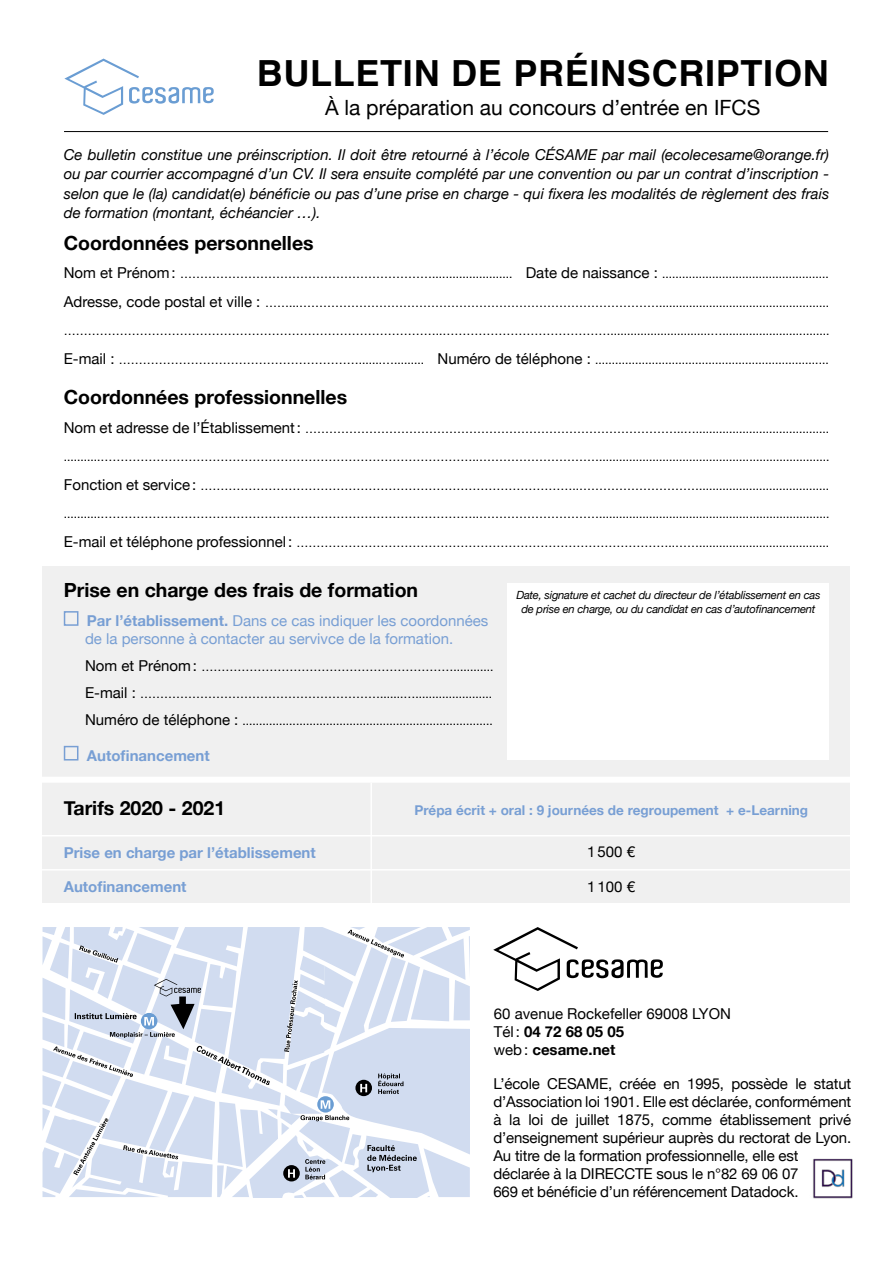
<style>
.page{position:relative;width:893px;height:1263px;background:#fff}
.page>*{position:absolute;margin:0;border:0;box-sizing:border-box;transform-origin:0 0}
.t1{font:700 36px "Helvetica";letter-spacing:.02em;color:#000}
.t2{font:21px "Helvetica Neue";color:#000}
.t3{font:700 19.5px "Helvetica Neue";color:#000}
.t4{font:15px/18px "Helvetica Neue";letter-spacing:-.01em;color:#000}
.t5{font:italic 15px/19.5px "Helvetica Neue";color:#000;text-align:justify}
.t6{font:15px/18px "Helvetica Neue";color:#789fd4}
.t7{font:700 15px "Helvetica Neue";color:#789fd4}
.t8{font:700 13.5px "Helvetica Neue";color:#789fd4}
.t9{font:12px "Helvetica Neue";color:#000}
.t10{font:italic 11.25px/13.5px "Helvetica Neue";letter-spacing:-.02em;color:#000;text-align:center}
.s1{font-size:15px}
.s2{font-weight:700}
</style>
<div class="page">
<hr style="left:64px;top:131px;width:764px;height:1px;background:#000">
<div style="left:43px;top:567px;width:807px;height:336px;background:#f0f0f0"></div>
<div style="left:11px;top:777px;width:871px;height:6px;background:#fff"></div>
<hr style="left:11px;top:835px;width:871px;height:1px;background:#fff">
<hr style="left:11px;top:869px;width:871px;height:1px;background:#fff">
<div style="left:64px;top:746px;width:14px;height:14px;border:2px solid #789fd4"></div>
<div style="left:64px;top:611px;width:14px;height:15px;border:2px solid #789fd4"></div>
<div style="left:508px;top:583px;width:321px;height:177px;background:#fff"></div>
<hr style="left:370px;top:783px;width:2px;height:125px;background:#fff">
<svg style="left:493px;top:927px;width:170px;height:64px"></svg>
<svg style="left:43px;top:927px;width:427px;height:270px"></svg>
<img style="left:813px;top:1158px;width:40px;height:41px">
<svg style="left:64px;top:59px;width:150px;height:56px"></svg>
<h1 class="t1" style="left:257px;top:58px;width:574px">BULLETIN DE PRÉINSCRIPTION</h1>
<h2 class="t2" style="left:325px;top:95px;width:437px">à la préparation au concours d’entrée en IFCS</h2>
<p class="t5" style="left:64px;top:144px;width:767px">Ce bulletin constitue une préinscription. Il doit être retourné à l’école Césame par mail (ecolecesame@orange.fr) ou par courrier accompagné d’un CV. Il sera ensuite complété par une convention ou par un contrat d’inscription - selon que le (la) candidat(e) bénéficie ou pas d’une prise en charge - qui fixera les modalités de règlement des frais de formation (montant, échéancier …).</p>
<h3 class="t3" style="left:64px;top:231px;width:251px">Coordonnées personnelles</h3>
<p class="t9" style="left:64px;top:267px;width:767px"><span class="s1">Nom et Prénom:</span> ………………………………………………………........................ <span class="s1">Date de naissance :</span> ..................................................</p>
<p class="t9" style="left:64px;top:295px;width:767px"><span class="s1">Adresse, code postal et ville :</span> ……...………………………………………………………………………………...................................................</p>
<p class="t9" style="left:64px;top:324px;width:767px">…………………………………………………………………………………..……………………………………..............................…................................</p>
<p class="t9" style="left:64px;top:352px;width:766px"><span class="s1">E-mail :</span> …………………………………………………….......…......... <span class="s1">Numéro de téléphone :</span> ......................................................................</p>
<h3 class="t3" style="left:64px;top:385px;width:285px">Coordonnées professionnelles</h3>
<p class="t9" style="left:64px;top:421px;width:767px"><span class="s1">Nom et adresse de l’établissement:</span> …………………………………………………………………………………..…........................................</p>
<p class="t9" style="left:64px;top:450px;width:767px">...........…………………………………………………………………………………..………………………….....................................................................</p>
<p class="t9" style="left:64px;top:478px;width:767px"><span class="s1">Fonction et service:</span> …………………………………………………………………………………..………………………….......................................</p>
<p class="t9" style="left:64px;top:507px;width:767px">...........…………………………………………………………………………………..………………………….....................................................................</p>
<p class="t9" style="left:64px;top:535px;width:767px"><span class="s1">E-mail et téléphone professionnel:</span> …………………………………………………………………………………..…….......................................</p>
<h3 class="t3" style="left:64px;top:578px;width:356px">Prise en charge des frais de formation</h3>
<p class="t6" style="left:85px;top:611px;width:405px"><span class="s2">Par l’établissement.</span> Dans ce cas indiquer les coordonnées de la personne à contacter au servivce de la formation.</p>
<p class="t9" style="left:85px;top:659px;width:410px"><span class="s1">Nom et Prénom:</span> ………………………………………………………............</p>
<p class="t9" style="left:85px;top:686px;width:409px"><span class="s1">E-mail :</span> …………………………………………………….......….......................</p>
<p class="t9" style="left:85px;top:713px;width:409px"><span class="s1">Numéro de téléphone :</span> ...........................................................................</p>
<p class="t7" style="left:87px;top:746px;width:124px">Autofinancement</p>
<p class="t10" style="left:516px;top:588px;width:306px">Date, signature et cachet du directeur de l’établissement en cas de prise en charge, ou du candidat en cas d’autofinancement</p>
<h3 class="t3" style="left:64px;top:796px;width:163px">Tarifs 2020 - 2021</h3>
<p class="t7" style="left:64px;top:843px;width:254px">Prise en charge par l’établissement</p>
<p class="t7" style="left:64px;top:877px;width:124px">Autofinancement</p>
<p class="t8" style="left:414px;top:802px;width:395px">Prépa écrit + oral : 9 journées de regroupement + e-Learning</p>
<p class="t4" style="left:587px;top:843px;width:49px">1 500 €</p>
<p class="t4" style="left:587px;top:877px;width:49px">1100 €</p>
<p class="t4" style="left:494px;top:1004px;width:239px">60 avenue Rockefeller 69008 LYON<br>Tél: <span class="s2">04 72 68 05 05<br></span>web: <span class="s2">cesame.net</span></p>
<p class="t4" style="left:493px;top:1074px;width:359px">L’école CESAME, créée en 1995, possède le statut d’Association loi 1901. Elle est déclarée, conformément à la loi de juillet 1875, comme établissement privé d’enseignement supérieur auprès du rectorat de Lyon.<br>Au titre de la formation professionnelle, elle est déclarée à la DIRECCTE sous le n°82 69 06 07<br>669 et bénéficie d’un référencement Datadock.</p>
</div>
